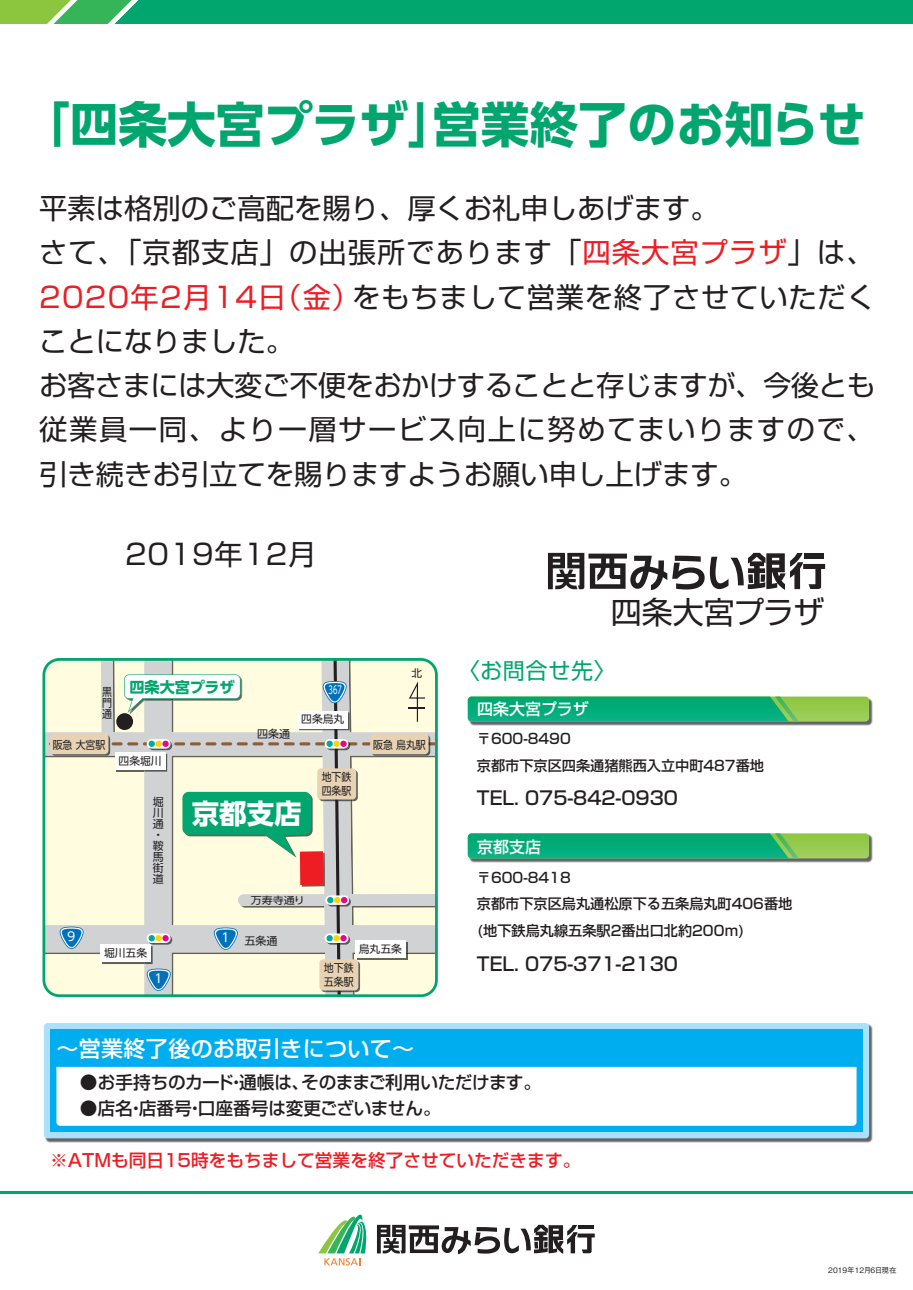
<style>
.page{position:relative;width:913px;height:1290px;background:#fff}
.page>*{position:absolute;margin:0;border:0;box-sizing:border-box;transform-origin:0 0}
.t1{font:48.62px "UD Shin Go Pro Bold 90 pv RKSJ H";color:#00a66e}
.t2{font:30.94px "Shin Go Pro Regular 90 pv RKSJ H";letter-spacing:-.01em;color:#231f20}
.t3{font:28.31px/44.2px "Shin Go Pro Regular 90 pv RKSJ H";color:#231f20}
.t4{font:28.31px "Shin Go Pro Regular 90 pv RKSJ H";letter-spacing:.03em;color:#231f20}
.t5{font:27.44px "UD Shin Go Pro Bold 90 pv RKSJ H";color:#fff}
.t6{font:22.12px "Shin Go Pro Medium 90 pv RKSJ H";letter-spacing:.01em;color:#fff}
.t7{font:22.12px "Shin Go Pro Regular 90 pv RKSJ H";letter-spacing:.03em;color:#00a66e}
.t8{font:18.56px "Shin Go Pro Medium 90 pv RKSJ H";color:#231f20}
.t9{font:17.69px "Shin Go Pro Medium 90 pv RKSJ H";color:#ee1d23}
.t10{font:17.69px "Shin Go Pro Medium 90 pv RKSJ H";letter-spacing:-.02em;color:#231f20}
.t11{font:17.69px "Shin Go Pro Medium 90 pv RKSJ H";color:#231f20}
.t12{font:15.94px "Shin Go Pro Medium 90 pv RKSJ H";color:#fff}
.t13{font:15.12px "UD Shin Go Pro Bold 90 pv RKSJ H";letter-spacing:-.01em;color:#00a66e}
.t14{font:14.12px/26.5px "Shin Go Pro Medium 90 pv RKSJ H";color:#231f20}
.t15{font:12.25px "UD Shin Go Pro Regular 90 pv RKSJ H";color:#fff}
.t16{font:11px/13.8px "UD Shin Go Pro Regular 90 pv RKSJ H";color:#231f20;scale:.9 1}
.t17{font:11px/11px "UD Shin Go Pro Regular 90 pv RKSJ H";color:#231f20}
.t18{font:11px "UD Shin Go Pro Regular 90 pv RKSJ H";color:#fff;scale:.61 1}
.t19{font:10.75px "UD Shin Go Pro Regular 90 pv RKSJ H";color:#231f20}
.t20{font:10.38px "UD Shin Go Pro Regular 90 pv RKSJ H";color:#231f20;scale:1.04 1}
.t21{font:9.88px "UD Shin Go Pro Regular 90 pv RKSJ H";color:#231f20;scale:1.11 1}
.t22{font:7.5px "Gothic BBB Pro Medium 90 pv RKSJ H";color:#231f20}
.s1{color:#ee1d23}
</style>
<div class="page">
<svg style="left:0;top:0;width:912px;height:23px;background:#0faa6b"></svg>
<hr style="left:0;top:1191px;width:912px;height:3px;background:#00a66e">
<svg style="left:318px;top:1214px;width:49px;height:51px"></svg>
<svg style="left:377px;top:1225px;width:217px;height:29px"></svg>
<svg style="left:548px;top:553px;width:277px;height:37px"></svg>
<img style="left:44px;top:1023px;width:829px;height:120px">
<div style="left:44px;top:1023px;width:825px;height:115px;background:#aae0f9;border-radius:4px"></div>
<div style="left:50px;top:1029px;width:812px;height:103px;background:#00aeef"></div>
<div style="left:56px;top:1067px;width:800px;height:59px;background:#fff"></div>
<img style="left:469px;top:834px;width:404px;height:29px">
<svg style="left:467px;top:833px;width:402px;height:25px;background:#98cb50"></svg>
<svg style="left:467px;top:833px;width:331px;height:25px;background:#0dae77"></svg>
<img style="left:469px;top:698px;width:404px;height:28px">
<div style="left:467px;top:696px;width:402px;height:26px;background:linear-gradient(to bottom,#8bc63c,#a1cf5e);border-radius:4px"></div>
<svg style="left:467px;top:696px;width:331px;height:26px;background:#10ae78"></svg>
<svg style="left:42px;top:658px;width:396px;height:339px;background:#d4e2cc"></svg>
<h1 class="t1" style="left:21px;top:106px;width:846px">「四条大宮プラザ」営業終了のお知らせ</h1>
<p class="t3" style="left:39px;top:190px;width:837px">平素は格別のご高配を賜り、厚くお礼申しあげます。<br>さて、「京都支店」の出張所であります「<span class="s1">四条大宮プラザ</span>」は、<br><span class="s1">2020年2月14日（金）</span>をもちまして営業を終了させていただくことになりました。<br>お客さまには大変ご不便をおかけすることと存じますが、今後とも従業員一同、より一層サービス向上に努めてまいりますので、引き続きお引立てを賜りますようお願い申し上げます。</p>
<p class="t4" style="left:125px;top:544px;width:193px">2019年12月</p>
<p class="t16" style="left:102px;top:687px;width:12px;line-height:11px;text-align:justify">黒門通</p>
<p class="t13" style="left:129px;top:681px;width:107px">四条大宮プラザ</p>
<p class="t18" style="left:328px;top:686px;width:23px">367</p>
<p class="t19" style="left:301px;top:715px;width:45px">四条烏丸</p>
<p class="t20" style="left:411px;top:669px;width:12px">北</p>
<p class="t17" style="left:257px;top:729px;width:34px">四条通</p>
<p class="t16" style="left:53px;top:739px;width:60px">阪急 大宮駅</p>
<p class="t16" style="left:373px;top:739px;width:60px">阪急 烏丸駅</p>
<p class="t19" style="left:119px;top:757px;width:45px">四条堀川</p>
<p class="t17" style="left:153px;top:798px;width:12px">堀川通・鞍馬街道</p>
<p class="t5" style="left:192px;top:803px;width:111px">京都支店</p>
<p class="t16" style="left:321px;top:772px;width:34px">地下鉄四条駅</p>
<p class="t21" style="left:251px;top:896px;width:50px">万寿寺通り</p>
<p class="t15" style="left:65px;top:931px;width:14px">９</p>
<p class="t15" style="left:221px;top:932px;width:10px">1</p>
<p class="t17" style="left:244px;top:936px;width:34px">五条通</p>
<p class="t19" style="left:104px;top:949px;width:45px">堀川五条</p>
<p class="t19" style="left:359px;top:945px;width:45px">烏丸五条</p>
<p class="t15" style="left:154px;top:973px;width:10px">1</p>
<p class="t16" style="left:324px;top:963px;width:34px">地下鉄五条駅</p>
<p class="t6" style="left:56px;top:1040px;width:359px">～営業終了後のお取引きについて～</p>
<p class="t2" style="left:610px;top:601px;width:215px">四条大宮プラザ</p>
<p class="t7" style="left:457px;top:662px;width:160px">〈お問合せ先〉</p>
<p class="t12" style="left:477px;top:703px;width:113px">四条大宮プラザ</p>
<p class="t14" style="left:477px;top:727px;width:288px">〒600-8490<br>京都市下京区四条通猪熊西入立中町487番地</p>
<p class="t8" style="left:477px;top:791px;width:202px">TEL. 075-842-0930</p>
<p class="t12" style="left:477px;top:840px;width:65px">京都支店</p>
<p class="t14" style="left:477px;top:866px;width:317px">〒600-8418<br>京都市下京区烏丸通松原下る五条烏丸町406番地(地下鉄烏丸線五条駅2番出口北約200ｍ)</p>
<p class="t8" style="left:477px;top:956px;width:202px">TEL. 075-371-2130</p>
<p class="t10" style="left:80px;top:1075px;width:462px">●お手持ちのカード・通帳は、そのままご利用いただけます。</p>
<p class="t11" style="left:80px;top:1102px;width:362px">●店名・店番号・口座番号は変更ございません。</p>
<p class="t9" style="left:50px;top:1154px;width:531px">※ATMも同日15時をもちまして営業を終了させていただきます。</p>
<p class="t22" style="left:828px;top:1267px;width:70px">2019年12月6日現在</p>
</div>
